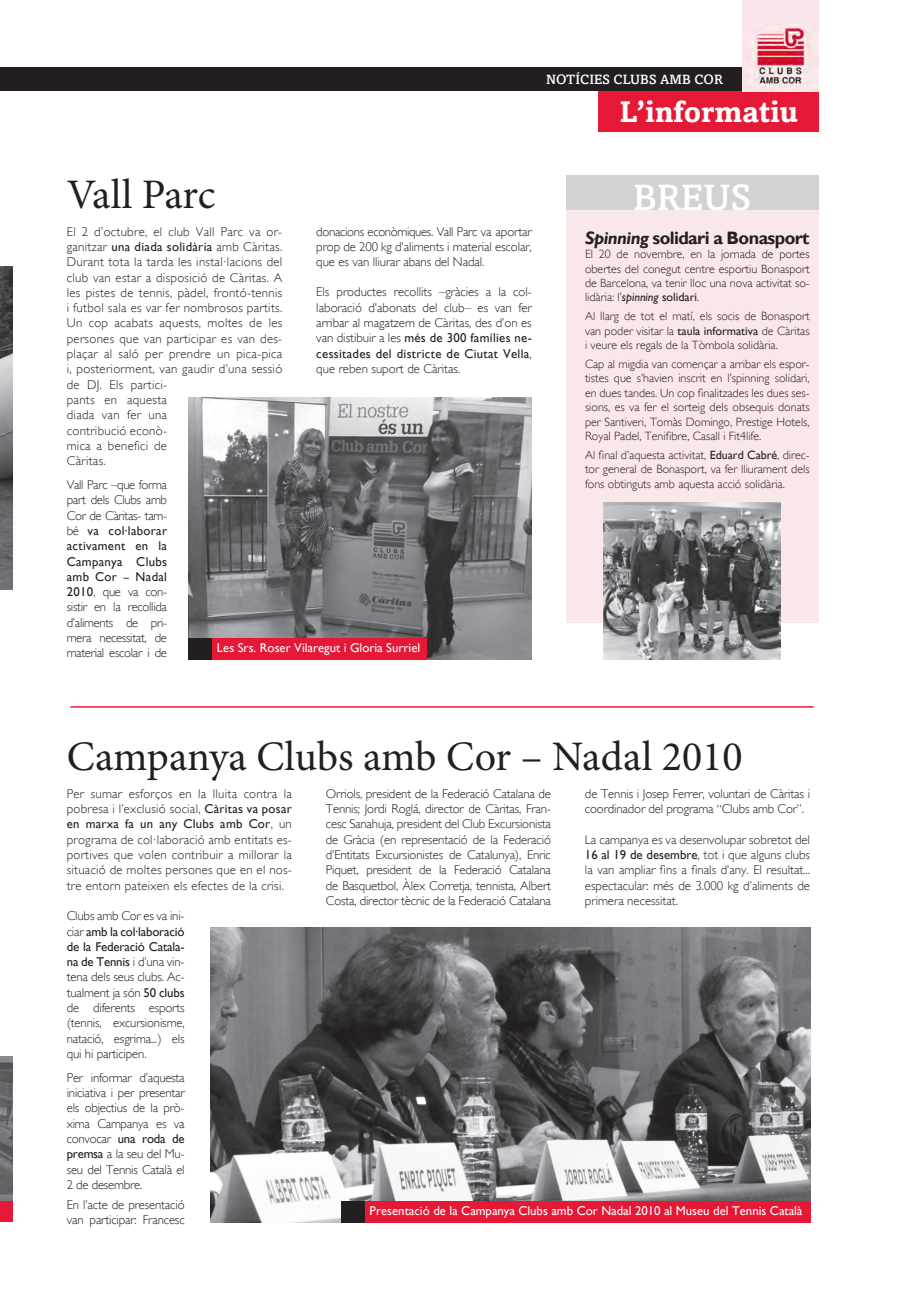
<style>
.page{position:relative;width:919px;height:1289px;background:#fff}
.page>*{position:absolute;margin:0;border:0;box-sizing:border-box;transform-origin:0 0}
.Titulo_apartados{font:42px "Minion Pro";color:#231f20}
.t1{font:500 36.75px "Amasis";color:#fff}
.t2{font:700 30px "Amasis";color:#fff}
.Titulo_columna{font:700 18px "Gill Sans";letter-spacing:-.03em;color:#231f20}
.t3{font:500 13.5px "Amasis";color:#fff}
.Texto_apartados{font:300 12.75px/15.3px "Gill Sans";color:#231f20;text-align:justify}
.Texto_apartados-2{font:300 12.75px/15.3px "Gill Sans";letter-spacing:.025em;color:#231f20}
.t4{font:12.75px "Gill Sans";color:#fff}
.Texto_columna{font:300 12px/14.4px "Gill Sans";color:#231f20;text-align:justify}
.s1{font-weight:400}
.s2{font-style:italic}
.s3{font-weight:400;font-style:italic}
</style>
<div class="page">
<div style="left:598px;top:91px;width:221px;height:41px;background:#e51836"></div>
<div style="left:566px;top:175px;width:252px;height:35px;background:#d1d2d4"></div>
<div style="left:566px;top:210px;width:252px;height:412px;background:#fae7ea"></div>
<img style="left:0;top:267px;width:13px;height:322px">
<img style="left:0;top:1056px;width:13px;height:145px">
<hr style="left:70px;top:706px;width:743px;height:1px;background:#e51836">
<div style="left:0;top:67px;width:744px;height:24px;background:#231f20"></div>
<div style="left:742px;top:0;width:77px;height:91px;background:#f9e6ea"></div>
<img style="left:751px;top:23px;width:60px;height:65px">
<img style="left:604px;top:503px;width:176px;height:156px">
<img style="left:188px;top:397px;width:343px;height:262px">
<div style="left:188px;top:637px;width:239px;height:22px;background:#e51836"></div>
<div style="left:188px;top:637px;width:24px;height:22px;background:#231f20"></div>
<div style="left:0;top:1201px;width:13px;height:21px;background:#e51836"></div>
<img style="left:210px;top:927px;width:600px;height:295px">
<div style="left:341px;top:1200px;width:469px;height:22px;background:#e51836"></div>
<div style="left:341px;top:1200px;width:24px;height:22px;background:#231f20"></div>
<p class="t3" style="left:546px;top:71px;width:178px">NOTÍCIES CLUBS AMB COR</p>
<p class="Titulo_apartados" style="left:67px;top:166px;width:150px">Vall Parc</p>
<p class="Texto_apartados-2" style="left:67px;top:224px;width:217px">El 2 d’octubre, el club Vall Parc va or&shy;ganitzar <span class="s1">una diada solidària</span> amb Càritas.<br>Durant tota la tarda les instal·lacions del club van estar a disposició de Càritas. A les pistes de tennis, pàdel, frontó-tennis i futbol sala es var fer nombrosos partits.<br>Un cop acabats aquests, moltes de les persones que van participar es van des&shy;plaçar al saló per prendre un pica-pica i, posteriorment, van gaudir d’una sessió de DJ. Els partici-<br>pants en aquesta<br>diada van fer una<br>contribució econò-<br>mica a benefici de<br>Càritas.</p>
<p class="Texto_apartados" style="left:67px;top:477px;width:102px">Vall Parc –que forma part dels Clubs amb Cor de Càritas- tam&shy;bé <span class="s1">va col·laborar activament en la Campanya Clubs amb Cor – Nadal 2010</span>, que va con&shy;sistir en la recollida d’aliments de pri&shy;mera necessitat, de material escolar i de</p>
<p class="Texto_apartados" style="left:316px;top:224px;width:217px">donacions econòmiques. Vall Parc va aportar prop de 200 kg d’aliments i material escolar, que es van lliurar abans del Nadal.</p>
<p class="Texto_apartados" style="left:316px;top:284px;width:217px">Els productes recollits –gràcies a la col· laboració d’abonats del club– es van fer arribar al magatzem de Càritas, des d’on es van distibuir a les <span class="s1">més de 300 famílies ne&shy;cessitades del districte de Ciutat Vella</span>, que reben suport de Càritas.</p>
<p class="t4" style="left:217px;top:640px;width:205px">Les Srs. Roser Vilaregut i Gloria Surriel</p>
<p class="t2" style="left:620px;top:94px;width:179px">L’informatiu</p>
<p class="t1" style="left:633px;top:176px;width:119px">BREUS</p>
<p class="Titulo_columna" style="left:585px;top:227px;width:226px"><span class="s2">Spinning</span> solidari a Bonasport</p>
<p class="Texto_columna" style="left:585px;top:247px;width:226px">El 20 de novembre, en la jornada de portes obertes del conegut centre esportiu Bonasport de Barcelona, va tenir lloc una nova activitat so&shy;lidària: l’<span class="s3">spinning</span> <span class="s1">solidari</span>.</p>
<p class="Texto_columna" style="left:585px;top:309px;width:226px">Al llarg de tot el matí, els socis de Bonasport van poder visitar la <span class="s1">taula informativa</span> de Càritas i veure els regals de la Tòmbola solidària.</p>
<p class="Texto_columna" style="left:585px;top:357px;width:226px">Cap al migdia van començar a arribar els espor&shy;tistes que s’havien inscrit en l’spinning solidari, en dues tandes. Un cop finalitzades les dues ses&shy;sions, es va fer el sorteig dels obsequis donats per Santiveri, Tomàs Domingo, Prestige Hotels, Royal Padel, Tenifibre, Casall i Fit4life.</p>
<p class="Texto_columna" style="left:585px;top:447px;width:226px">Al final d’aquesta activitat, <span class="s1">Eduard Cabré</span>, direc&shy;tor general de Bonasport, va fer lliurament dels fons obtinguts amb aquesta acció solidària.</p>
<p class="Titulo_apartados" style="left:67px;top:728px;width:677px">Campanya Clubs amb Cor – Nadal 2010</p>
<p class="Texto_apartados" style="left:67px;top:785px;width:226px">Per sumar esforços en la lluita contra la pobresa i l’exclusió social, <span class="s1">Càritas va posar en marxa fa un any Clubs amb Cor</span>, un programa de col·laboració amb entitats es&shy;portives que volen contribuir a millorar la situació de moltes persones que en el nos&shy;tre entorn pateixen els efectes de la crisi.</p>
<p class="Texto_apartados" style="left:67px;top:908px;width:119px">Clubs amb Cor es va ini&shy;ciar <span class="s1">amb la col·laboració de la Federació Catala&shy;na de Tennis</span> i d’una vin&shy;tena dels seus clubs. Ac&shy;tualment ja són <span class="s1">50 clubs </span>de diferents esports (tennis, excursionisme, natació, esgrima...) els qui hi participen.</p>
<p class="Texto_apartados" style="left:67px;top:1069px;width:119px">Per informar d’aquesta iniciativa i per presentar els objectius de la prò&shy;xima Campanya es va convocar <span class="s1">una roda de premsa</span> a la seu del Mu&shy;seu del Tennis Català el 2 de desembre.</p>
<p class="Texto_apartados" style="left:67px;top:1196px;width:119px">En l’acte de presentació van participar: Francesc</p>
<p class="Texto_apartados" style="left:326px;top:785px;width:226px">Orriols, president de la Federació Catalana de Tennis; Jordi Roglá, director de Càritas, Fran&shy;cesc Sanahuja, president del Club Excursionista de Gràcia (en representació de la Federació d’Entitats Excursionistes de Catalunya), Enric Piquet, president de la Federació Catalana de Basquetbol, Àlex Corretja, tennista, Albert Costa, director tècnic de la Federació Catalana</p>
<p class="Texto_apartados" style="left:585px;top:785px;width:226px">de Tennis i Josep Ferrer, voluntari de Càritas i coordinador del programa “Clubs amb Cor”.</p>
<p class="Texto_apartados" style="left:585px;top:831px;width:226px">La campanya es va desenvolupar sobretot del <span class="s1">16 al 19 de desembre</span>, tot i que alguns clubs la van ampliar fins a finals d’any. El resultat... espectacular: més de 3.000 kg d’aliments de primera necessitat.</p>
<p class="t4" style="left:369px;top:1203px;width:434px">Presentació de la Campanya Clubs amb Cor Nadal 2010 al Museu del Tennis Català</p>
</div>
